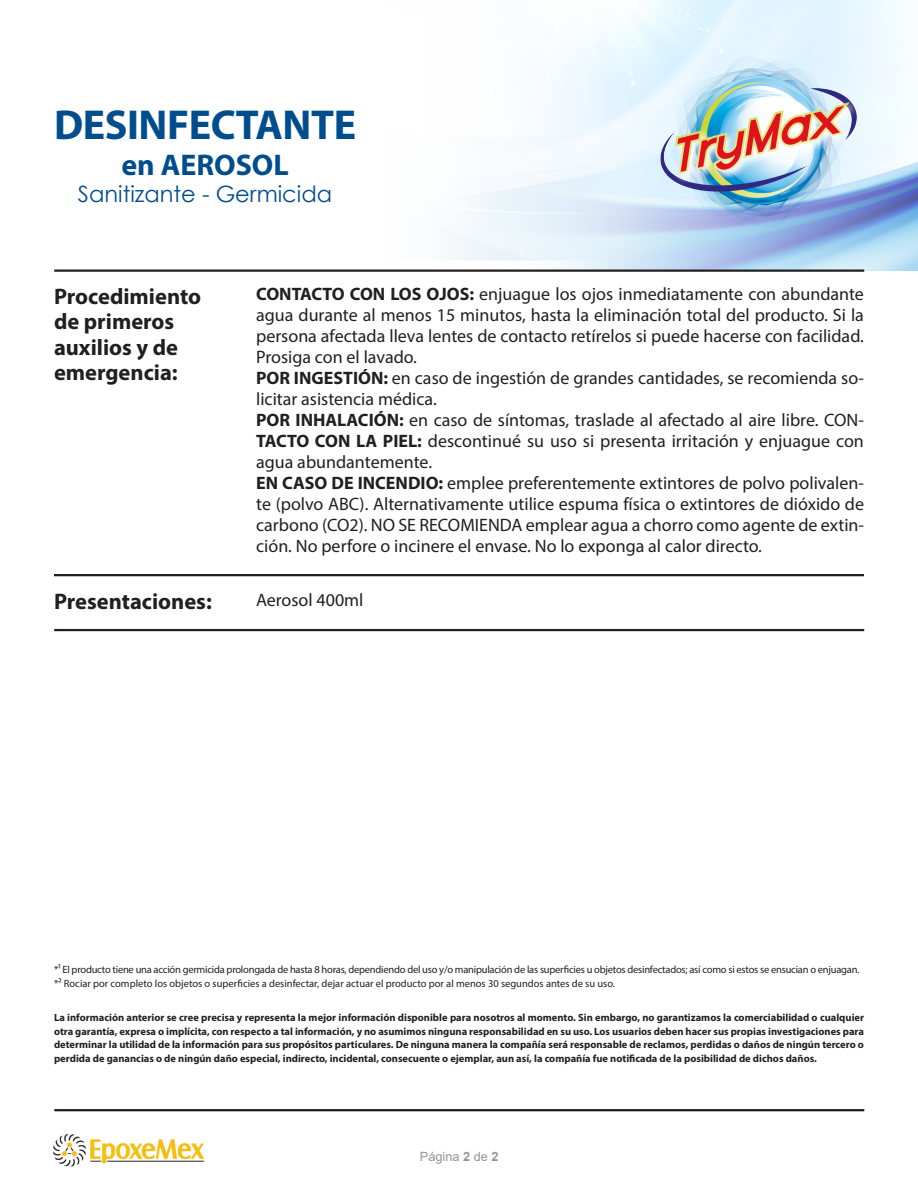
<style>
.page{position:relative;width:918px;height:1188px;background:#fff}
.page>*{position:absolute;margin:0;border:0;box-sizing:border-box;transform-origin:0 0}
.t1{font:700 42px "Myriad Pro";letter-spacing:-.01em;color:#004d8e}
.t2{font:700 30px "Myriad Pro";color:#004d8e}
.t3{font:700 22.5px/25.5px "Myriad Pro";color:#231f20}
.t4{font:22.5px "Century Gothic";color:#004d8e}
.t5{font:18px/21px "Myriad Pro";color:#231f20;text-align:justify}
.t6{font:12.75px "Arial";color:#939598}
.t7{font:700 10.5px/13.5px "Myriad Pro";color:#231f20;text-align:justify}
.t8{font:10.5px "Myriad Pro";letter-spacing:-.02em;color:#231f20}
.t9{font:10.5px "Myriad Pro";color:#231f20}
.s1{font-weight:700}
</style>
<div class="page">
<hr style="left:54px;top:1109px;width:810px;height:2px;background:#231f20">
<hr style="left:54px;top:629px;width:810px;height:2px;background:#231f20">
<hr style="left:54px;top:574px;width:810px;height:2px;background:#231f20">
<img style="left:429px;top:0;width:489px;height:271px">
<img style="left:629px;top:36px;width:255px;height:203px">
<hr style="left:54px;top:270px;width:810px;height:2px;background:#231f20">
<img style="left:53px;top:1134px;width:152px;height:33px">
<p class="t1" style="left:54px;top:97px;width:304px">DESINFECTANTE</p>
<p class="t2" style="left:121px;top:145px;width:169px">en AEROSOL</p>
<p class="t4" style="left:78px;top:178px;width:256px">Sanitizante - Germicida</p>
<p class="t3" style="left:54px;top:283px;width:149px">Procedimiento de primeros</p>
<p class="t3" style="left:54px;top:334px;width:126px">auxilios y de emergencia:</p>
<p class="t5" style="left:256px;top:283px;width:609px"><span class="s1">CONTACTO CON LOS OJOS:</span> enjuague los ojos inmediatamente con abundante agua durante al menos 15 minutos, hasta la eliminación total del producto. Si la persona afectada lleva lentes de contacto retírelos si puede hacerse con facilidad.<br>Prosiga con el lavado.</p>
<p class="t5" style="left:256px;top:367px;width:609px"><span class="s1">POR INGESTIÓN:</span> en caso de ingestión de grandes cantidades, se recomienda so&shy;licitar asistencia médica.</p>
<p class="t5" style="left:256px;top:409px;width:609px"><span class="s1">POR INHALACIÓN:</span> en caso de síntomas, traslade al afectado al aire libre. CON-<span class="s1">TACTO CON LA PIEL:</span> descontinué su uso si presenta irritación y enjuague con agua abundantemente.</p>
<p class="t5" style="left:256px;top:472px;width:609px"><span class="s1">EN CASO DE INCENDIO:</span> emplee preferentemente extintores de polvo polivalen&shy;te (polvo ABC). Alternativamente utilice espuma física o extintores de dióxido de carbono (CO2). NO SE RECOMIENDA emplear agua a chorro como agente de extin&shy;ción. No perfore o incinere el envase. No lo exponga al calor directo.</p>
<p class="t3" style="left:54px;top:588px;width:159px">Presentaciones:</p>
<p class="t5" style="left:256px;top:589px;width:109px">Aerosol 400ml</p>
<p class="t8" style="left:54px;top:964px;width:807px">*1 El producto tiene una acción germicida prolongada de hasta 8 horas, dependiendo del uso y/o manipulación de las superficies u objetos desinfectados; así como si estos se ensucian o enjuagan.</p>
<p class="t9" style="left:54px;top:977px;width:563px">*2 Rociar por completo los objetos o superficies a desinfectar, dejar actuar el producto por al menos 30 segundos antes de su uso.</p>
<p class="t7" style="left:54px;top:1011px;width:812px">La información anterior se cree precisa y representa la mejor información disponible para nosotros al momento. Sin embargo, no garantizamos la comerciabilidad o cualquier otra garantía, expresa o implícita, con respecto a tal información, y no asumimos ninguna responsabilidad en su uso. Los usuarios deben hacer sus propias investigaciones para determinar la utilidad de la información para sus propósitos particulares. De ninguna manera la compañía será responsable de reclamos, perdidas o daños de ningún tercero o perdida de ganancias o de ningún daño especial, indirecto, incidental, consecuente o ejemplar, aun así, la compañía fue notificada de la posibilidad de dichos daños.</p>
<p class="t6" style="left:420px;top:1148px;width:80px">Página <span class="s1">2</span> de <span class="s1">2</span></p>
</div>
